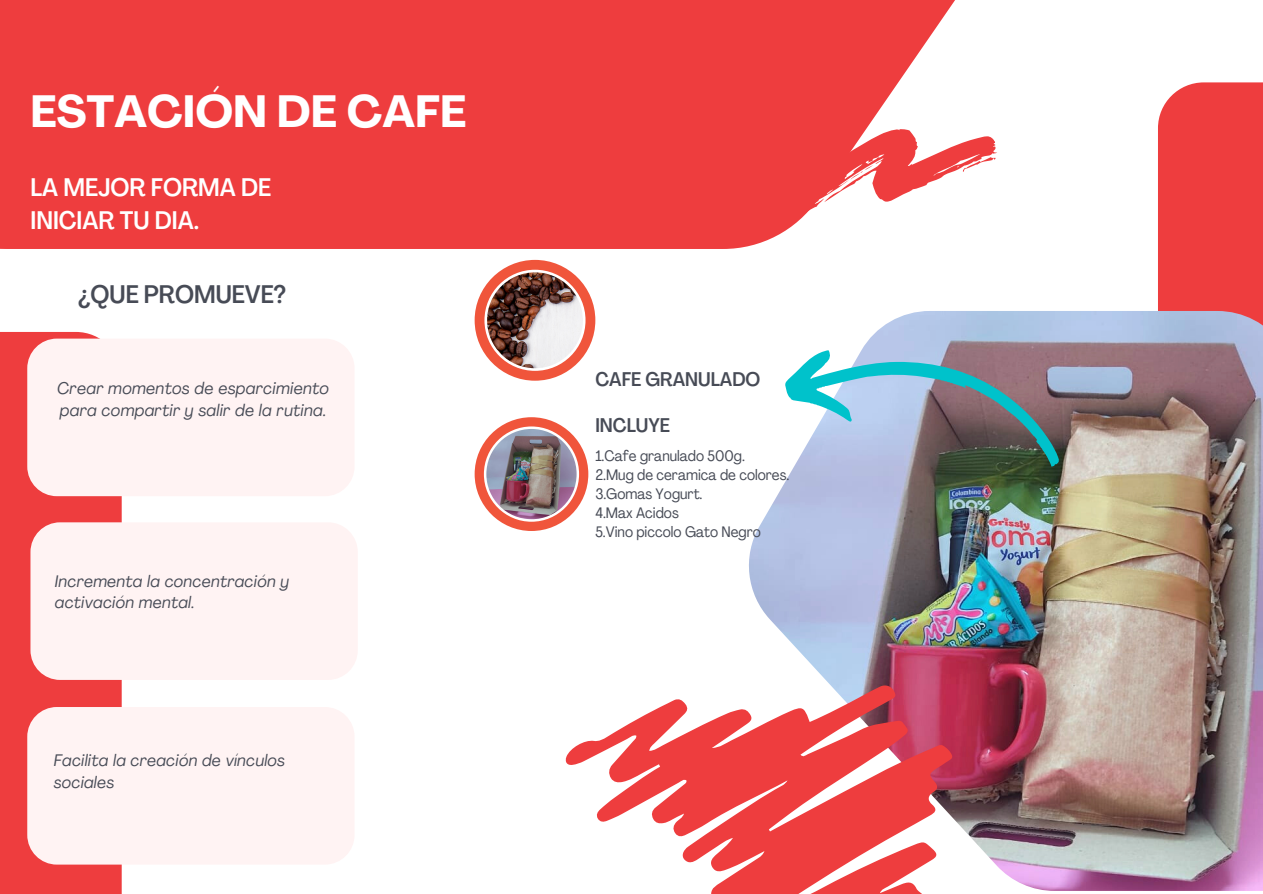
<style>
.page{position:relative;width:1263px;height:894px;background:#fff}
.page>*{position:absolute;margin:0;border:0;box-sizing:border-box;transform-origin:0 0}
.t1{font:700 44.55px "Agrandir";color:#fff}
.t2{font:500 condensed 25.05px/32.5px "Agrandir";color:#fff}
.t3{font:500 condensed 25.05px "Agrandir";color:#474b56}
.t4{font:500 condensed 19.5px "Agrandir";color:#474b56}
.t5{font:italic 16.65px/21.3px "Agrandir";letter-spacing:.02em;color:#474b56}
.t6{font:italic 16.5px/21.3px "Agrandir";letter-spacing:.02em;color:#474b56}
.t7{font:condensed 15px "Agrandir";color:#474b56}
</style>
<div class="page">
<div style="left:0;top:0;width:955px;height:249px;background:#ee3d3e"></div>
<svg style="left:475px;top:260px;width:120px;height:120px"></svg>
<img style="left:475px;top:417px;width:113px;height:114px">
<div style="left:1158px;top:82px;width:105px;height:229px;background:#ee3d3e"></div>
<div style="left:0;top:332px;width:122px;height:561px;background:#ee3d3e"></div>
<div style="left:27px;top:706px;width:328px;height:158px;background:#fff3f3;border-radius:30px"></div>
<div style="left:30px;top:522px;width:328px;height:157px;background:#fff3f3;border-radius:30px"></div>
<div style="left:27px;top:338px;width:328px;height:158px;background:#fff3f3;border-radius:30px"></div>
<svg style="left:668px;top:99px;width:329px;height:150px;fill:#ee3d3e"></svg>
<svg style="left:849px;top:165px;width:25px;height:15px"></svg>
<img style="left:749px;top:311px;width:514px;height:579px">
<svg style="left:778px;top:334px;width:296px;height:134px;background:#91a4b1"></svg>
<svg style="left:565px;top:685px;width:401px;height:208px;fill:#ee3d3f"></svg>
<p class="t1" style="left:30px;top:93px;width:437px">ESTACIÓN DE CAFE</p>
<p class="t2" style="left:30px;top:173px;width:242px">LA MEJOR FORMA DE<br>INICIAR TU DIA.</p>
<p class="t3" style="left:78px;top:284px;width:209px">¿QUE PROMUEVE?</p>
<p class="t5" style="left:57px;top:379px;width:273px">Crear momentos de esparcimiento para compartir y salir de la rutina.</p>
<p class="t6" style="left:55px;top:571px;width:236px">Incrementa la concentración y activación mental.</p>
<p class="t6" style="left:54px;top:751px;width:233px">Facilita la creación de vínculos sociales</p>
<p class="t4" style="left:595px;top:371px;width:167px">CAFE GRANULADO</p>
<p class="t4" style="left:595px;top:417px;width:76px">INCLUYE</p>
<p class="t7" style="left:595px;top:449px;width:151px">1.Cafe granulado 500g.</p>
<p class="t7" style="left:595px;top:468px;width:195px">2.Mug de ceramica de colores.</p>
<p class="t7" style="left:595px;top:487px;width:109px">3.Gomas Yogurt.</p>
<p class="t7" style="left:595px;top:506px;width:85px">4.Max Acidos</p>
<p class="t7" style="left:595px;top:525px;width:167px">5.Vino piccolo Gato Negro</p>
</div>
